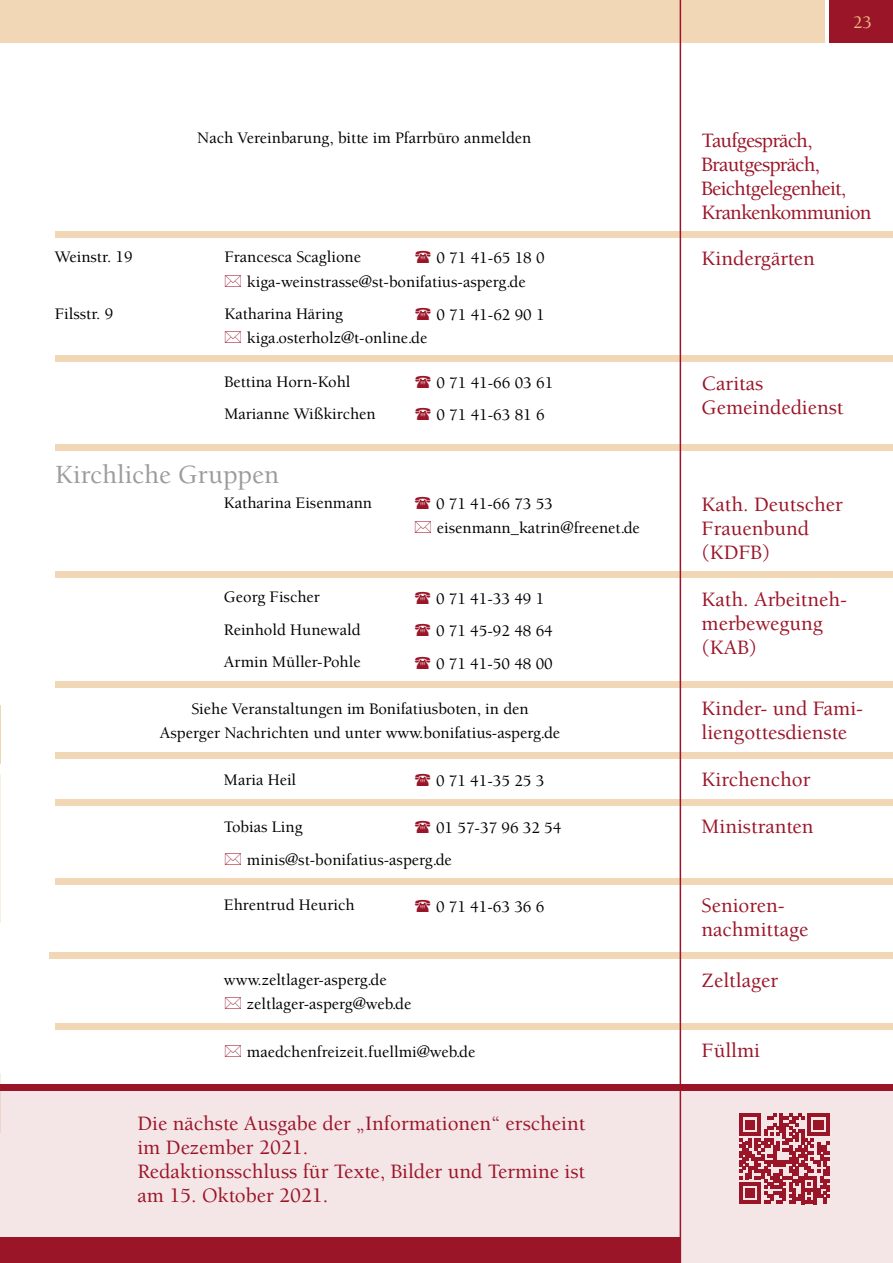
<style>
.page{position:relative;width:893px;height:1263px;background:#fff}
.page>*{position:absolute;margin:0;border:0;box-sizing:border-box;transform-origin:0 0}
.t1{font:500 27px "Berkeley Std";color:#9c9c9d}
.t2{font:500 21px/24px "Berkeley Std";color:#9b1528}
.t3{font:500 21px/24px "Berkeley Std";letter-spacing:-.04em;color:#9b1528}
.t4{font:500 18px "Berkeley Std";color:#e9bc83}
.t5{font:500 16.5px/32.5px "Berkeley Std";color:#000}
</style>
<div class="page">
<div style="left:829px;top:0;width:64px;height:43px;background:#9b1528"></div>
<div style="left:0;top:0;width:825px;height:43px;background:#f2d7b6"></div>
<hr style="left:0;top:774px;width:1px;height:149px;background:#e9bc83">
<hr style="left:0;top:1074px;width:1px;height:59px;background:#e9bc83">
<hr style="left:0;top:705px;width:1px;height:59px;background:#e9bc83">
<div style="left:55px;top:356px;width:838px;height:6px;background:#f2d7b6"></div>
<div style="left:55px;top:445px;width:838px;height:6px;background:#f2d7b6"></div>
<div style="left:55px;top:571px;width:838px;height:7px;background:#f2d7b6"></div>
<div style="left:55px;top:681px;width:838px;height:7px;background:#f2d7b6"></div>
<div style="left:55px;top:799px;width:838px;height:7px;background:#f2d7b6"></div>
<div style="left:55px;top:878px;width:838px;height:6px;background:#f2d7b6"></div>
<div style="left:55px;top:752px;width:838px;height:7px;background:#f2d7b6"></div>
<svg style="left:0;top:1091px;width:893px;height:172px;background:#e9cbcf"></svg>
<div style="left:0;top:1084px;width:893px;height:7px;background:#9b1528"></div>
<div style="left:55px;top:1023px;width:838px;height:7px;background:#f2d7b6"></div>
<div style="left:55px;top:231px;width:838px;height:7px;background:#f2d7b6"></div>
<div style="left:49px;top:952px;width:844px;height:7px;background:#f2d7b6"></div>
<hr style="left:680px;top:0;width:1px;height:1263px;background:#9b1528">
<svg style="left:739px;top:1114px;width:90px;height:90px;background:#bc626f"></svg>
<p class="t4" style="left:853px;top:13px;width:20px">23</p>
<p class="t5" style="left:197px;top:122px;width:336px">Nach Vereinbarung, bitte im Pfarrbüro anmelden</p>
<p class="t3" style="left:702px;top:128px;width:171px">Taufgespräch,<br>Brautgespräch,<br>Beichtgelegenheit,<br>Krankenkommunion</p>
<p class="t5" style="left:224px;top:241px;width:138px">Francesca Scaglione</p>
<p class="t5" style="left:55px;top:241px;width:80px">Weinstr. 19</p>
<p class="t2" style="left:702px;top:247px;width:115px">Kindergärten</p>
<p class="t5" style="left:55px;top:298px;width:60px">Filsstr. 9</p>
<p class="t5" style="left:436px;top:242px;width:110px">0 71 41-65 18 0</p>
<p class="t5" style="left:247px;top:266px;width:280px">kiga-weinstrasse@st-bonifatius-asperg.de</p>
<p class="t5" style="left:224px;top:298px;width:120px">Katharina Häring</p>
<p class="t5" style="left:436px;top:299px;width:110px">0 71 41-62 90 1</p>
<p class="t5" style="left:247px;top:322px;width:182px">kiga.osterholz@t-online.de</p>
<p class="t5" style="left:224px;top:365px;width:153px">Bettina Horn-Kohl<br>Marianne Wißkirchen</p>
<p class="t5" style="left:436px;top:366px;width:118px">0 71 41-66 03 61<br>0 71 41-63 81 6</p>
<h1 class="t1" style="left:55px;top:460px;width:225px">Kirchliche Gruppen</h1>
<p class="t5" style="left:224px;top:486px;width:150px">Katharina Eisenmann</p>
<p class="t5" style="left:436px;top:492px;width:205px;line-height:24px">0 71 41-66 73 53 eisenmann_katrin@freenet.de</p>
<p class="t5" style="left:224px;top:581px;width:138px">Georg Fischer<br>Reinhold Hunewald<br>Armin Müller-Pohle</p>
<p class="t5" style="left:436px;top:582px;width:118px">0 71 41-33 49 1<br>0 71 45-92 48 64<br>0 71 41-50 48 00</p>
<p class="t5" style="left:160px;top:697px;width:402px;line-height:24px;text-align:center">Siehe Veranstaltungen im Bonifatiusboten, in den<br>Asperger Nachrichten und unter www.bonifatius-asperg.de</p>
<p class="t2" style="left:702px;top:372px;width:143px">Caritas<br>Gemeindedienst</p>
<p class="t2" style="left:702px;top:492px;width:143px">Kath. Deutscher<br>Frauenbund (KDFB)</p>
<p class="t2" style="left:702px;top:587px;width:147px">Kath. Arbeitneh&shy;merbewegung (KAB)</p>
<p class="t2" style="left:702px;top:697px;width:163px">Kinder- und Fami&shy;liengottesdienste</p>
<p class="t5" style="left:224px;top:763px;width:74px">Maria Heil</p>
<p class="t5" style="left:436px;top:764px;width:110px">0 71 41-35 25 3</p>
<p class="t2" style="left:702px;top:768px;width:110px">Kirchenchor</p>
<p class="t5" style="left:224px;top:810px;width:80px">Tobias Ling</p>
<p class="t5" style="left:436px;top:811px;width:127px">01 57-37 96 32 54</p>
<p class="t2" style="left:702px;top:815px;width:113px">Ministranten</p>
<p class="t5" style="left:247px;top:844px;width:207px">minis@st-bonifatius-asperg.de</p>
<p class="t5" style="left:224px;top:889px;width:132px">Ehrentrud Heurich</p>
<p class="t5" style="left:436px;top:890px;width:110px">0 71 41-63 36 6</p>
<p class="t2" style="left:702px;top:894px;width:108px">Senioren&shy;nachmittage</p>
<p class="t5" style="left:224px;top:963px;width:164px">www.zeltlager-asperg.de</p>
<p class="t2" style="left:702px;top:968px;width:78px">Zeltlager</p>
<p class="t5" style="left:247px;top:987px;width:166px">zeltlager-asperg@web.de</p>
<p class="t5" style="left:247px;top:1035px;width:230px">maedchenfreizeit.fuellmi@web.de</p>
<p class="t2" style="left:702px;top:1039px;width:60px">Füllmi</p>
<p class="t2" style="left:137px;top:1112px;width:449px">Die nächste Ausgabe der „Informationen“ erscheint im Dezember 2021.<br>Redaktionsschluss für Texte, Bilder und Termine ist am 15. Oktober 2021.</p>
</div>
